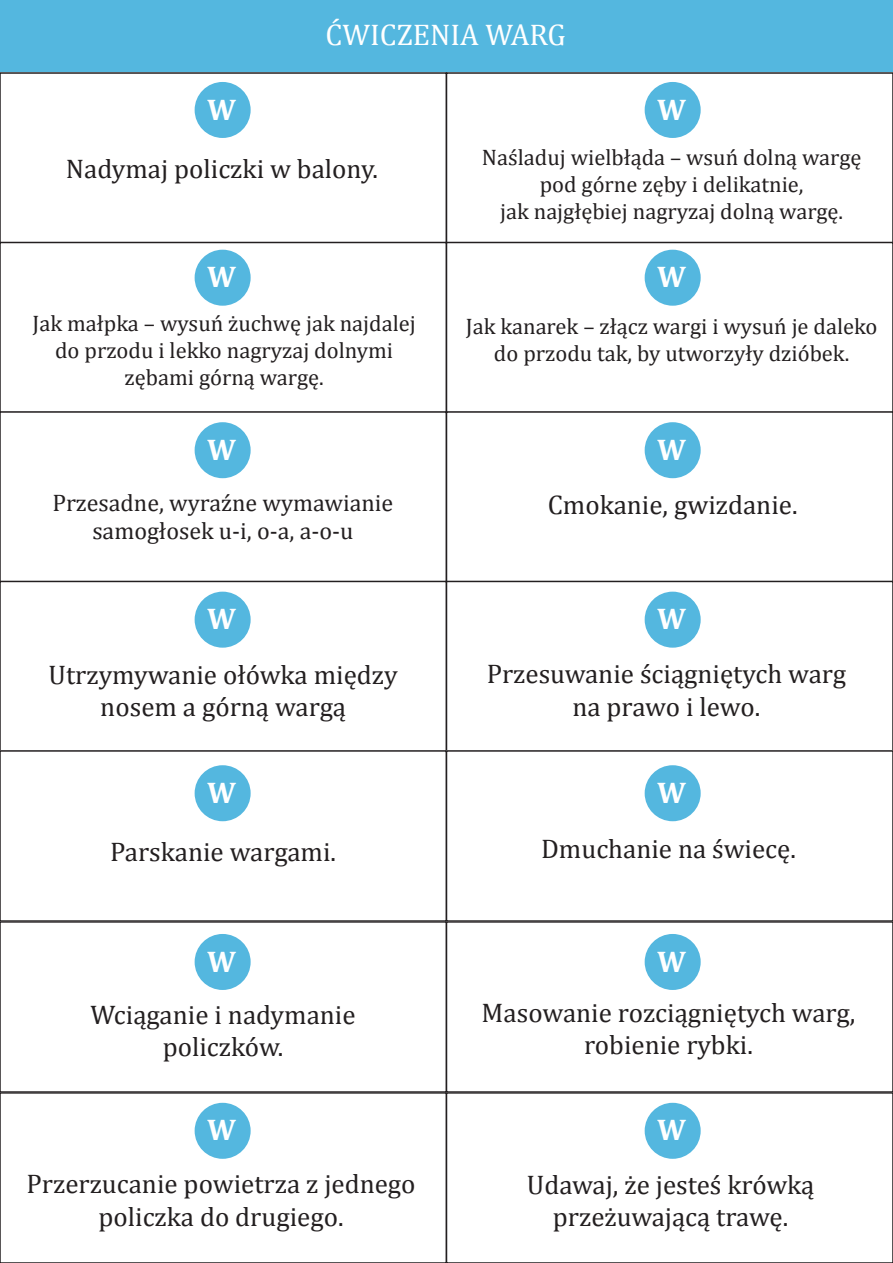
<style>
.page{position:relative;width:893px;height:1263px;background:#fff}
.page>*{position:absolute;margin:0;border:0;box-sizing:border-box;transform-origin:0 0}
.t1{font:700 30px "Cambria";color:#fff}
.t2{font:30px "Cambria";color:#fff}
.t3{font:27px/32.4px "Cambria";color:#231f20;text-align:center}
.t4{font:24px/28.8px "Cambria";color:#231f20;text-align:center}
.t5{font:22.5px/27px "Cambria";color:#231f20;text-align:center}
</style>
<div class="page">
<div style="left:0;top:72px;width:447px;height:172px;border:2px solid #231f20"></div>
<div style="left:0;top:242px;width:447px;height:171px;border:2px solid #231f20"></div>
<div style="left:0;top:411px;width:447px;height:172px;border:2px solid #231f20"></div>
<div style="left:0;top:581px;width:447px;height:171px;border:2px solid #231f20"></div>
<div style="left:0;top:750px;width:447px;height:172px;border:2px solid #231f20"></div>
<div style="left:0;top:921px;width:447px;height:172px;border:2px solid #231f20"></div>
<div style="left:0;top:1092px;width:447px;height:171px;border:2px solid #231f20"></div>
<div style="left:446px;top:72px;width:447px;height:172px;border:2px solid #231f20"></div>
<div style="left:446px;top:242px;width:447px;height:171px;border:2px solid #231f20"></div>
<div style="left:446px;top:411px;width:447px;height:172px;border:2px solid #231f20"></div>
<div style="left:446px;top:581px;width:447px;height:171px;border:2px solid #231f20"></div>
<div style="left:446px;top:750px;width:447px;height:172px;border:2px solid #231f20"></div>
<div style="left:446px;top:921px;width:447px;height:172px;border:2px solid #231f20"></div>
<div style="left:446px;top:1092px;width:447px;height:171px;border:2px solid #231f20"></div>
<div style="left:195px;top:82px;width:56px;height:56px;background:#54b7df;border-radius:50%"></div>
<div style="left:645px;top:82px;width:56px;height:56px;background:#54b7df;border-radius:50%"></div>
<div style="left:195px;top:250px;width:56px;height:56px;background:#54b7df;border-radius:50%"></div>
<div style="left:645px;top:250px;width:56px;height:56px;background:#54b7df;border-radius:50%"></div>
<div style="left:195px;top:422px;width:56px;height:56px;background:#54b7df;border-radius:50%"></div>
<div style="left:645px;top:422px;width:56px;height:56px;background:#54b7df;border-radius:50%"></div>
<div style="left:195px;top:592px;width:56px;height:56px;background:#54b7df;border-radius:50%"></div>
<div style="left:645px;top:592px;width:56px;height:56px;background:#54b7df;border-radius:50%"></div>
<div style="left:195px;top:765px;width:56px;height:56px;background:#54b7df;border-radius:50%"></div>
<div style="left:645px;top:765px;width:56px;height:56px;background:#54b7df;border-radius:50%"></div>
<div style="left:195px;top:934px;width:56px;height:56px;background:#54b7df;border-radius:50%"></div>
<div style="left:645px;top:934px;width:56px;height:56px;background:#54b7df;border-radius:50%"></div>
<div style="left:195px;top:1103px;width:56px;height:56px;background:#54b7df;border-radius:50%"></div>
<div style="left:645px;top:1103px;width:56px;height:56px;background:#54b7df;border-radius:50%"></div>
<div style="left:0;top:0;width:893px;height:71px;background:#54b7df"></div>
<p class="t2" style="left:326px;top:17px;width:242px">ĆWICZENIA WARG</p>
<p class="t1" style="left:207px;top:91px;width:30px">W</p>
<p class="t1" style="left:657px;top:91px;width:30px">W</p>
<p class="t3" style="left:66px;top:152px;width:314px">Nadymaj policzki w balony.</p>
<p class="t5" style="left:482px;top:144px;width:381px">Naśladuj wielbłąda – wsuń dolną wargę pod górne zęby i delikatnie,<br>jak najgłębiej nagryzaj dolną wargę.</p>
<p class="t1" style="left:207px;top:259px;width:30px">W</p>
<p class="t1" style="left:657px;top:259px;width:30px">W</p>
<p class="t5" style="left:33px;top:310px;width:385px">Jak małpka – wysuń żuchwę jak najdalej do przodu i lekko nagryzaj dolnymi zębami górną wargę.</p>
<p class="t5" style="left:466px;top:313px;width:413px">Jak kanarek – złącz wargi i wysuń je daleko do przodu tak, by utworzyły dzióbek.</p>
<p class="t1" style="left:207px;top:431px;width:30px">W</p>
<p class="t1" style="left:657px;top:431px;width:30px">W</p>
<p class="t4" style="left:52px;top:488px;width:342px">Przesadne, wyraźne wymawianie samogłosek u-i, o-a, a-o-u</p>
<p class="t3" style="left:548px;top:489px;width:251px">Cmokanie, gwizdanie.</p>
<p class="t1" style="left:207px;top:601px;width:30px">W</p>
<p class="t1" style="left:657px;top:601px;width:30px">W</p>
<p class="t3" style="left:49px;top:658px;width:351px">Utrzymywanie ołówka między nosem a górną wargą</p>
<p class="t3" style="left:487px;top:658px;width:361px">Przesuwanie ściągniętych warg na prawo i lewo.</p>
<p class="t1" style="left:207px;top:774px;width:30px">W</p>
<p class="t1" style="left:657px;top:774px;width:30px">W</p>
<p class="t3" style="left:110px;top:835px;width:227px">Parskanie wargami.</p>
<p class="t3" style="left:541px;top:833px;width:256px">Dmuchanie na świecę.</p>
<p class="t1" style="left:207px;top:943px;width:30px">W</p>
<p class="t1" style="left:657px;top:943px;width:30px">W</p>
<p class="t3" style="left:91px;top:998px;width:267px">Wciąganie i nadymanie policzków.</p>
<p class="t3" style="left:482px;top:996px;width:375px">Masowanie rozciągniętych warg, robienie rybki.</p>
<p class="t1" style="left:207px;top:1112px;width:30px">W</p>
<p class="t1" style="left:657px;top:1112px;width:30px">W</p>
<p class="t3" style="left:27px;top:1168px;width:391px">Przerzucanie powietrza z jednego policzka do drugiego.</p>
<p class="t3" style="left:527px;top:1168px;width:289px">Udawaj, że jesteś krówką przeżuwającą trawę.</p>
</div>
